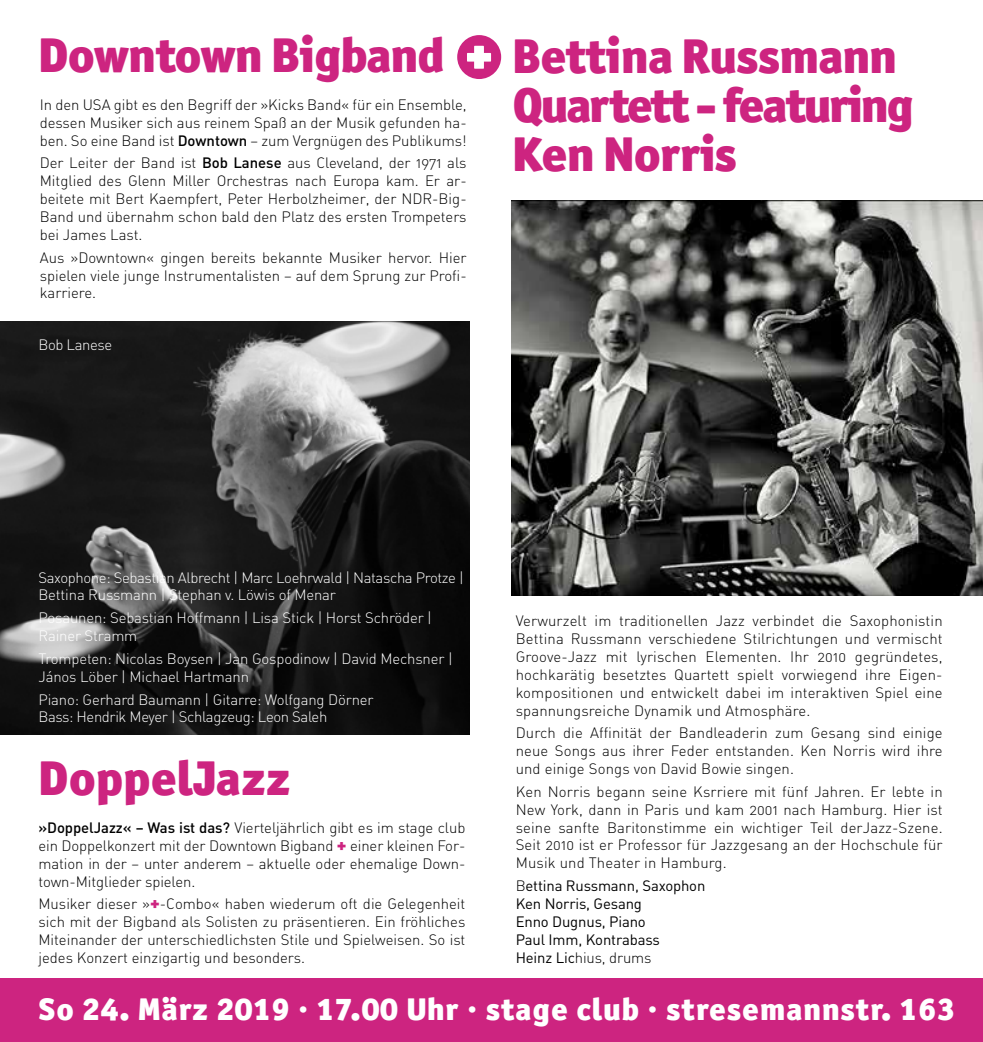
<style>
.page{position:relative;width:983px;height:1042px;background:#fff}
.page>*{position:absolute;margin:0;border:0;box-sizing:border-box;transform-origin:0 0}
.t1{font:900 49px/49.4px "Officina Sans ITC Pro";letter-spacing:-.02em;color:#cd2480}
.t2{font:900 49px "Officina Sans ITC Pro";color:#cd2480}
.t3{font:900 31.5px "Officina Sans ITC Pro";letter-spacing:.025em;color:#fff}
.t4{font:17.5px "DIN Black Alternate";color:#cd2480}
.t5{font:14.88px/17.8px "DIN Light Alternate";color:#000}
.t6{font:14.88px/17.8px "DIN Light Alternate";letter-spacing:-.01em;color:#fff}
.t7{font:14.88px/17.8px "DIN Regular Alternate";letter-spacing:-.01em;color:#000}
.s1{font-size:52.68px;color:#fff}
.s2{font-family:"DIN Medium Alternate"}
.s3{font-family:"DIN Light Alternate"}
.s4{font-family:"DIN Regular Alternate"}
.s5{font-family:"DIN Light Alternate";font-size:14.88px;color:#000}
</style>
<div class="page">
<img style="left:511px;top:201px;width:471px;height:394px">
<img style="left:0;top:321px;width:469px;height:413px">
<div style="left:0;top:979px;width:982px;height:63px;background:#cd2480"></div>
<div style="left:457px;top:35px;width:44px;height:44px;background:#cd2480;border-radius:50%"></div>
<h1 class="t1" style="left:512px;top:30px;width:403px;text-indent:-474px">Downtown Bigband <span class="s1">+</span> Bettina Russmann<br>Quartett - featuring<br>Ken Norris</h1>
<p class="t5" style="left:40px;top:96px;width:428px">In den USA gibt es den Begriff der »Kicks Band« für ein Ensemble,</p>
<p class="t5" style="left:40px;top:131px;width:428px">ben. So eine Band ist <span class="s2">Downtown</span> – zum Vergnügen des Publikums!</p>
<p class="t5" style="left:40px;top:113px;width:428px">dessen Musiker sich aus reinem Spaß an der Musik gefunden ha-</p>
<p class="t5" style="left:40px;top:154px;width:428px">Der Leiter der Band ist <span class="s2">Bob Lanese</span> aus Cleveland, der 1971 als</p>
<p class="t5" style="left:40px;top:172px;width:428px">Mitglied des Glenn Miller Orchestras nach Europa kam. Er ar-</p>
<p class="t5" style="left:40px;top:223px;width:428px;line-height:22.8px">bei James Last.<br>Aus »Downtown« gingen bereits bekannte Musiker hervor. Hier</p>
<p class="t5" style="left:40px;top:284px;width:58px">karriere.</p>
<p class="t5" style="left:40px;top:190px;width:428px">beitete mit Bert Kaempfert, Peter Herbolzheimer, der NDR-Big-</p>
<p class="t5" style="left:40px;top:208px;width:428px">Band und übernahm schon bald den Platz des ersten Trompeters</p>
<p class="t5" style="left:40px;top:266px;width:426px">spielen viele junge Instrumentalisten – auf dem Sprung zur Profi-</p>
<p class="t6" style="left:38px;top:335px;width:75px">Bob Lanese</p>
<p class="t6" style="left:38px;top:568px;width:427px">Saxophone: Sebastian Albrecht | Marc Loehrwald | Natascha Protze |<br>Bettina Russmann | Stephan .v Löwis of Menar</p>
<p class="t6" style="left:38px;top:609px;width:395px">Posaunen: Sebastian Hoffmann | Lisa Stick | Horst Schröder |<br>Rainer Stramm</p>
<p class="t6" style="left:38px;top:649px;width:415px">Trompeten: Nicolas Boysen | Jan Gospodinow | David Mechsner |<br>János Löber | Michael Hartmann</p>
<p class="t6" style="left:38px;top:690px;width:336px">Piano: Gerhard Baumann | Gitarre: Wolfgang Dörner<br>Bass: Hendrik Meyer | Schlagzeug: Leon Saleh</p>
<h1 class="t2" style="left:38px;top:746px;width:253px">DoppelJazz</h1>
<p class="t5" style="left:38px;top:818px;width:428px"><span class="s2">»DoppelJazz« – Was ist das?</span> Vierteljährlich gibt es im stage club</p>
<p class="t5" style="left:38px;top:872px;width:158px">town-Mitglieder spielen.</p>
<p class="t5" style="left:594px;top:612px;width:18px">im</p>
<p class="t5" style="left:619px;top:612px;width:90px">traditionellen</p>
<p class="t5" style="left:752px;top:612px;width:63px">verbindet</p>
<p class="t5" style="left:822px;top:612px;width:21px">die</p>
<p class="t5" style="left:849px;top:612px;width:94px">Saxophonistin</p>
<p class="t5" style="left:515px;top:612px;width:73px">Verwurzelt</p>
<p class="t5" style="left:715px;top:612px;width:31px">Jazz</p>
<p class="t5" style="left:515px;top:630px;width:50px">Bettina</p>
<p class="t5" style="left:648px;top:630px;width:89px">verschiedene</p>
<p class="t5" style="left:743px;top:630px;width:96px">Stilrichtungen</p>
<p class="t5" style="left:876px;top:630px;width:67px">vermischt</p>
<p class="t5" style="left:570px;top:630px;width:73px">Russmann</p>
<p class="t5" style="left:844px;top:630px;width:26px">und</p>
<p class="t5" style="left:515px;top:647px;width:83px">Groove-Jazz</p>
<p class="t5" style="left:515px;top:683px;width:428px">kompositionen und entwickelt dabei im interaktiven Spiel eine</p>
<p class="t5" style="left:605px;top:647px;width:23px">mit</p>
<p class="t5" style="left:636px;top:647px;width:62px">lyrischen</p>
<p class="t5" style="left:705px;top:647px;width:77px">Elementen.</p>
<p class="t5" style="left:790px;top:647px;width:20px">Ihr</p>
<p class="t5" style="left:854px;top:647px;width:89px">gegründetes,</p>
<p class="t5" style="left:817px;top:647px;width:30px">2010</p>
<p class="t5" style="left:515px;top:665px;width:81px">hochkarätig</p>
<p class="t5" style="left:515px;top:701px;width:296px">spannungsreiche Dynamik und Atmosphäre.</p>
<p class="t5" style="left:674px;top:665px;width:57px">Quartett</p>
<p class="t5" style="left:737px;top:665px;width:38px">spielt</p>
<p class="t5" style="left:781px;top:665px;width:77px">vorwiegend</p>
<p class="t5" style="left:865px;top:665px;width:27px">ihre</p>
<p class="t5" style="left:898px;top:665px;width:45px">Eigen-</p>
<p class="t5" style="left:602px;top:665px;width:65px">besetztes</p>
<p class="t5" style="left:563px;top:724px;width:21px">die</p>
<p class="t5" style="left:590px;top:724px;width:54px">Affinität</p>
<p class="t5" style="left:678px;top:724px;width:91px">Bandleaderin</p>
<p class="t5" style="left:810px;top:724px;width:51px">Gesang</p>
<p class="t5" style="left:867px;top:724px;width:29px">sind</p>
<p class="t5" style="left:902px;top:724px;width:41px">einige</p>
<p class="t5" style="left:515px;top:724px;width:428px">Durch<br>neue Songs aus ihrer Feder entstanden. Ken Norris wird ihre und einige Songs von David Bowie singen.</p>
<p class="t5" style="left:515px;top:782px;width:428px;text-align:right">Ken Norris begann seine Ksrriere mit fünf Jahren. Er lebte in<br>New York, dann in Paris und kam 2001 nach Hamburg. Hier ist derJazz-Szene.</p>
<p class="t5" style="left:649px;top:724px;width:24px">der</p>
<p class="t5" style="left:775px;top:724px;width:30px">zum</p>
<p class="t5" style="left:515px;top:818px;width:428px">seine<br>Seit 2010 ist er Professor für Jazzgesang an der Hochschule für<br>Musik und Theater in Hamburg.</p>
<p class="t7" style="left:515px;top:876px;width:191px"><span class="s3">B</span>ettina Russmann, Saxophon<br>Ken Norris, Gesang<br>Enno Dugnus, Piano<br>Paul Imm, Kontrabass</p>
<p class="t5" style="left:515px;top:948px;width:137px"><span class="s4">Heinz Lic</span>hius, drums</p>
<h2 class="t3" style="left:38px;top:988px;width:917px">So 24. März 2019 · 17.00 Uhr · stage club · stresemannstr. 163</h2>
<p class="t5" style="left:607px;top:818px;width:101px">Baritonstimme</p>
<p class="t5" style="left:714px;top:818px;width:22px">ein</p>
<p class="t5" style="left:741px;top:818px;width:63px">wichtiger</p>
<p class="t5" style="left:810px;top:818px;width:24px">Teil</p>
<p class="t5" style="left:558px;top:818px;width:43px">sanfte</p>
<p class="t5" style="left:38px;top:836px;width:296px">ein Doppelkonzert mit der Downtown Bigband</p>
<p class="t5" style="left:350px;top:836px;width:117px">einer kleinen For-</p>
<p class="t4" style="left:337px;top:833px;width:11px">+</p>
<p class="t5" style="left:38px;top:854px;width:428px">mation in der – unter anderem – aktuelle oder ehemalige Down-</p>
<p class="t5" style="left:38px;top:895px;width:428px">Musiker dieser »<br>sich mit der Bigband als Solisten zu präsentieren. Ein fröhliches Miteinander der unterschiedlichsten Stile und Spielweisen. So ist jedes Konzert einzigartig und besonders.</p>
<p class="t5" style="left:166px;top:895px;width:301px">Combo« haben wiederum oft die Gelegenheit</p>
<p class="t4" style="left:150px;top:891px;width:17px">+<span class="s5">-</span></p>
</div>
